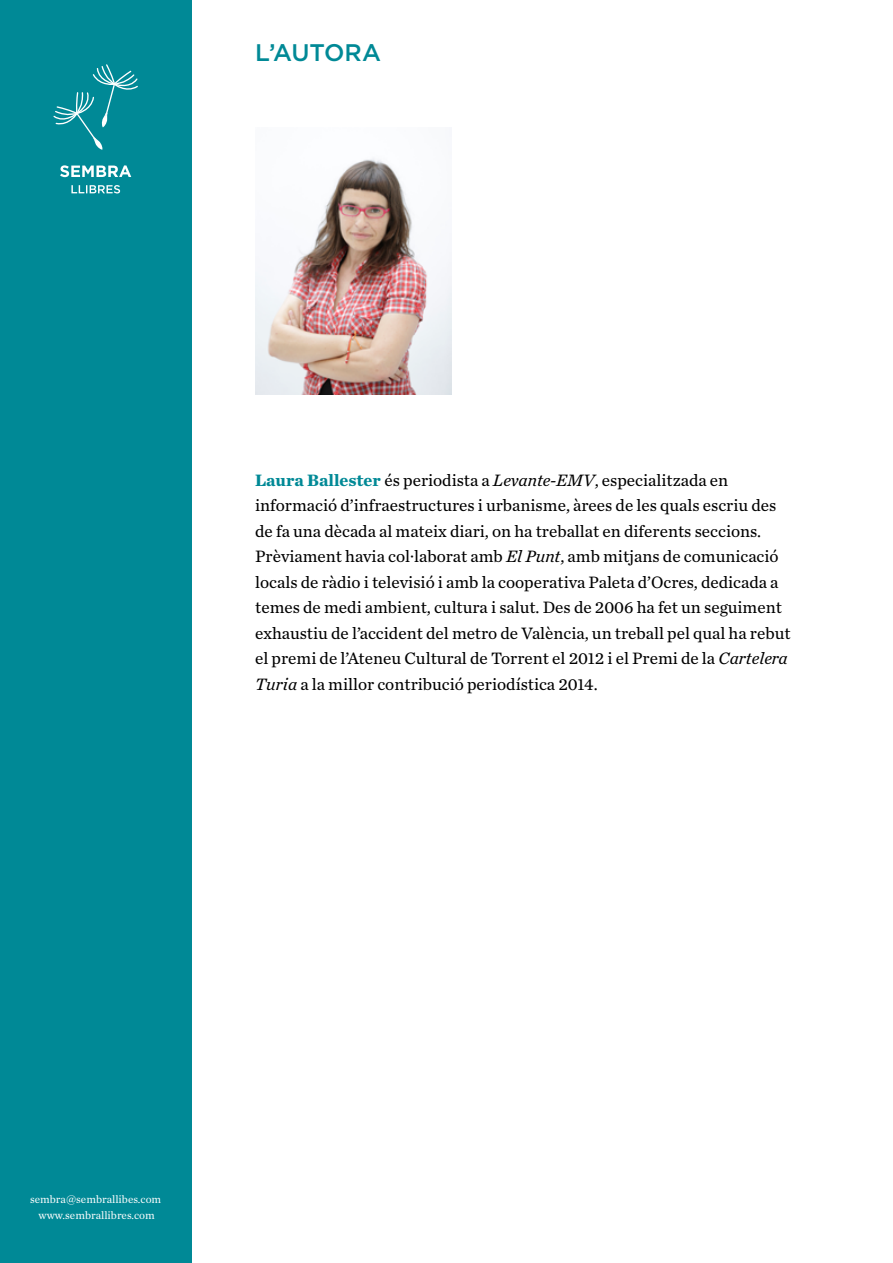
<style>
.page{position:relative;width:893px;height:1263px;background:#fff}
.page>*{position:absolute;margin:0;border:0;box-sizing:border-box;transform-origin:0 0}
.t1{font:500 24px "Gotham";color:#008996}
.t2{font:17.25px/25.5px "Chronicle Text G2";color:#000}
.t3{font:11.25px/16.5px "Chronicle Text G1";color:#fff;text-align:center}
.s1{font-weight:700;color:#008996}
.s2{font-style:italic}
</style>
<div class="page">
<div style="left:0;top:0;width:191px;height:1263px;background:#008996"></div>
<svg style="left:71px;top:185px;width:49px;height:8px"></svg>
<svg style="left:60px;top:165px;width:71px;height:12px"></svg>
<svg style="left:53px;top:64px;width:85px;height:86px"></svg>
<img style="left:255px;top:158px;width:196px;height:236px">
<h1 class="t1" style="left:255px;top:38px;width:127px">L’AUTORA</h1>
<p class="t2" style="left:255px;top:466px;width:537px"><span class="s1">Laura Ballester</span> és periodista a <span class="s2">Levante-EMV</span>, especialitzada en informació d’infraestructures i urbanisme, àrees de les quals escriu des de fa una dècada al mateix diari, on ha treballat en diferents seccions.<br>Prèviament havia col·laborat amb <span class="s2">El Punt</span>, amb mitjans de comunicació locals de ràdio i televisió i amb la cooperativa Paleta d’Ocres, dedicada a temes de medi ambient, cultura i salut. Des de 2006 ha fet un seguiment exhaustiu de l’accident del metro de València, un treball pel qual ha rebut el premi de l’Ateneu Cultural de Torrent el 2012 i el Premi de la <span class="s2">Cartelera Turia</span> a la millor contribució periodística 2014.</p>
<p class="t3" style="left:30px;top:1190px;width:133px">sembra@sembrallibes.com www.sembrallibres.com</p>
</div>
